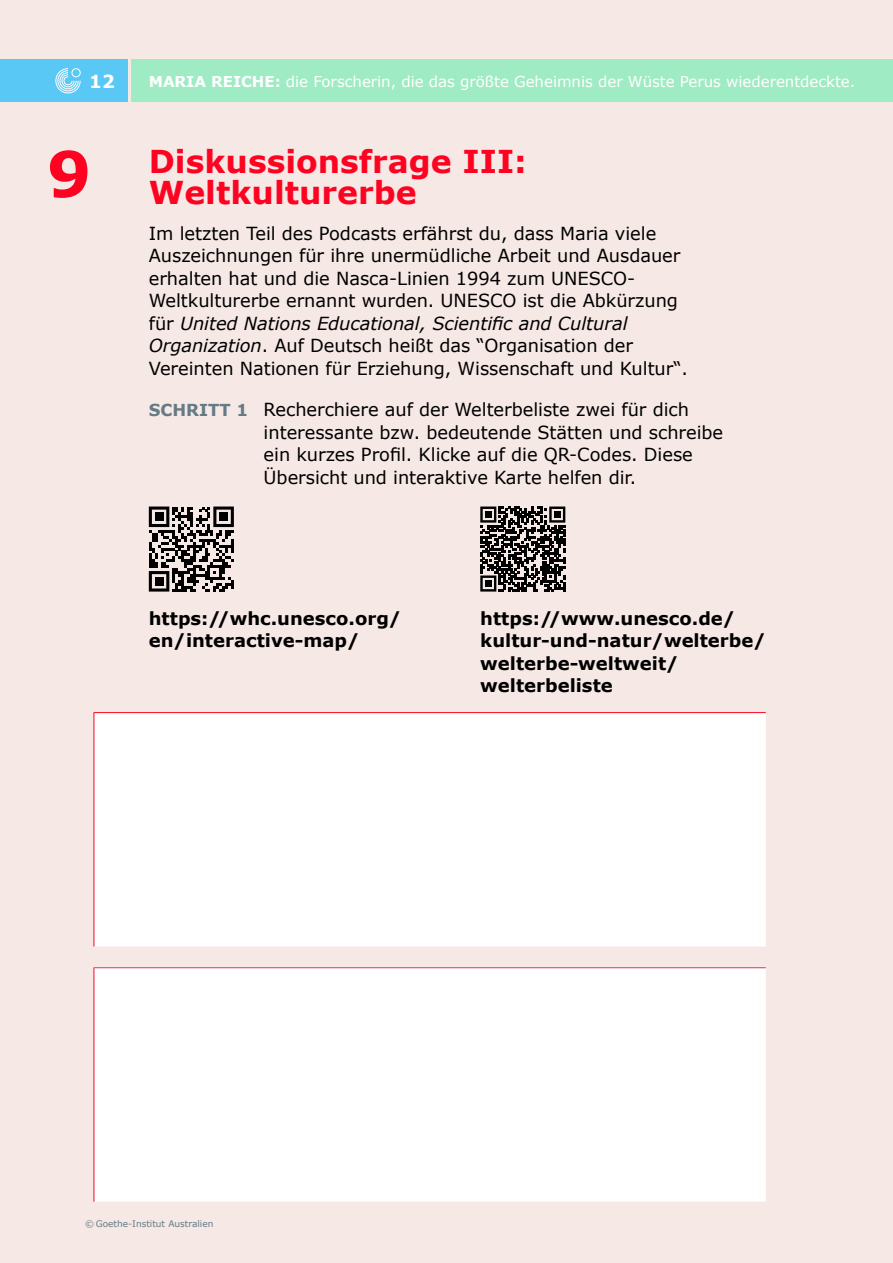
<style>
.page{position:relative;width:893px;height:1263px;background:#f6e8e5}
.page>*{position:absolute;margin:0;border:0;box-sizing:border-box;transform-origin:0 0}
.t1{font:700 63px "Verdana";color:#fe0321}
.t2{font:700 31.5px/31.5px "Verdana";color:#fe0321}
.t3{font:18px/22.5px "Verdana";letter-spacing:-.005em;color:#000}
.t4{font:700 18px/22.5px "Verdana";color:#000}
.t5{font:700 18px "Verdana";color:#fff}
.t6{font:15px "Verdana";letter-spacing:-.005em;color:#fff}
.t7{font:9px "Verdana";color:#647a84}
.s1{font-weight:700}
.s2{font-style:italic}
.s3{font-weight:700;font-size:16.5px;color:#647a84}
</style>
<div class="page">
<div style="left:94px;top:714px;width:672px;height:487px;background:#fff"></div>
<hr style="left:94px;top:967px;width:672px;height:1px;background:#e02d7e">
<hr style="left:94px;top:712px;width:672px;height:1px;background:#fe0321">
<hr style="left:94px;top:713px;width:1px;height:233px;background:#fe0321">
<hr style="left:94px;top:968px;width:1px;height:233px;background:#fe0321">
<svg style="left:480px;top:506px;width:85px;height:86px"></svg>
<div style="left:485px;top:511px;width:7px;height:7px;background:#000"></div>
<div style="left:554px;top:511px;width:7px;height:7px;background:#000"></div>
<div style="left:485px;top:580px;width:7px;height:7px;background:#000"></div>
<svg style="left:149px;top:506px;width:85px;height:86px"></svg>
<div style="left:155px;top:512px;width:8px;height:9px;background:#000"></div>
<div style="left:219px;top:512px;width:9px;height:9px;background:#000"></div>
<div style="left:155px;top:577px;width:8px;height:9px;background:#000"></div>
<div style="left:0;top:60px;width:128px;height:42px;background:#5ac8f5"></div>
<svg style="left:55px;top:68px;width:26px;height:25px"></svg>
<div style="left:132px;top:60px;width:761px;height:42px;background:#9febc4"></div>
<p class="t5" style="left:89px;top:68px;width:27px">12</p>
<h1 class="t1" style="left:47px;top:129px;width:46px">9</h1>
<p class="t6" style="left:149px;top:71px;width:708px"><span class="s1">MARIA REICHE:</span> die Forscherin, die das größte Geheimnis der Wüste Perus wiederentdeckte.</p>
<h2 class="t2" style="left:149px;top:145px;width:379px">Diskussionsfrage III:<br>Weltkulturerbe</h2>
<p class="t3" style="left:149px;top:222px;width:541px">Im letzten Teil des Podcasts erfährst du, dass Maria viele Auszeichnungen für ihre unermüdliche Arbeit und Ausdauer erhalten hat und die Nasca-Linien 1994 zum UNESCO-Weltkulturerbe ernannt wurden. UNESCO ist die Abkürzung für <span class="s2">United Nations Educational, Scientific and Cultural Organization</span>. Auf Deutsch heißt das “Organisation der Vereinten Nationen für Erziehung, Wissenschaft und Kultur“.</p>
<p class="t3" style="left:264px;top:398px;width:461px;text-indent:-115px"><span class="s3">SCHRITT 1</span> Recherchiere auf der Welterbeliste zwei für dich interessante bzw. bedeutende Stätten und schreibe ein kurzes Profil. Klicke auf die QR-Codes. Diese Übersicht und interaktive Karte helfen dir.</p>
<p class="t4" style="left:149px;top:607px;width:254px">https://whc.unesco.org/ en/interactive-map/</p>
<p class="t4" style="left:480px;top:607px;width:287px">https://www.unesco.de/ kultur-und-natur/welterbe/ welterbe-weltweit/ welterbeliste</p>
<p class="t7" style="left:85px;top:1218px;width:130px">© Goethe-Institut Australien</p>
</div>
